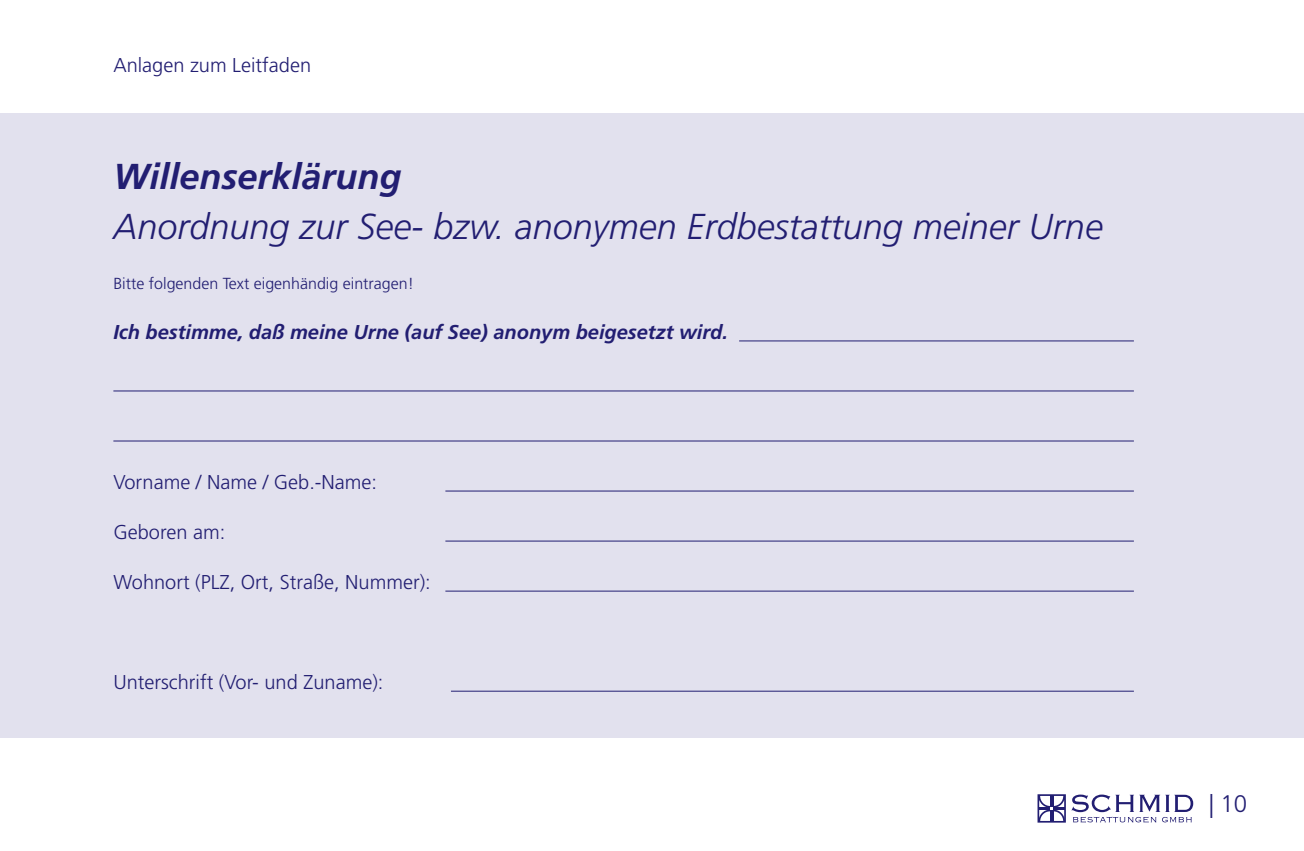
<style>
.page{position:relative;width:1304px;height:851px;background:#fff}
.page>*{position:absolute;margin:0;border:0;box-sizing:border-box;transform-origin:0 0}
.t1{font:italic 300 36px "Frutiger";color:#221e72}
.t2{font:italic 700 36px "Frutiger";color:#221e72}
.t3{font:300 24px "Frutiger";color:#221e72}
.t4{font:300 20px "Frutiger";color:#221e72}
.t5{font:italic 700 20px "Frutiger";color:#221e72}
.t6{font:300 16px "Frutiger";color:#221e72}
</style>
<div class="page">
<svg style="left:1037px;top:794px;width:156px;height:29px"></svg>
<div style="left:0;top:113px;width:1304px;height:624px;background:#e2e1ee"></div>
<hr style="left:739px;top:340px;width:395px;height:1px;background:#221e72">
<hr style="left:113px;top:390px;width:1021px;height:1px;background:#221e72">
<hr style="left:113px;top:440px;width:1021px;height:1px;background:#221e72">
<hr style="left:445px;top:490px;width:689px;height:1px;background:#221e72">
<hr style="left:445px;top:540px;width:689px;height:1px;background:#221e72">
<hr style="left:445px;top:590px;width:689px;height:1px;background:#221e72">
<hr style="left:451px;top:690px;width:683px;height:1px;background:#221e72">
<p class="t4" style="left:113px;top:53px;width:199px">Anlagen zum Leitfaden</p>
<h1 class="t2" style="left:113px;top:155px;width:290px">Willenserklärung</h1>
<h1 class="t1" style="left:113px;top:206px;width:991px">Anordnung zur See- bzw. anonymen Erdbestattung meiner Urne</h1>
<p class="t6" style="left:113px;top:274px;width:302px">Bitte folgenden Text eigenhändig eintragen!</p>
<p class="t5" style="left:113px;top:320px;width:616px">Ich bestimme, daß meine Urne (auf See) anonym beigesetzt wird.</p>
<p class="t4" style="left:113px;top:470px;width:265px">Vorname / Name / Geb.-Name:</p>
<p class="t4" style="left:113px;top:520px;width:113px">Geboren am:</p>
<p class="t4" style="left:113px;top:570px;width:319px">Wohnort (PLZ, Ort, Straße, Nummer):</p>
<p class="t4" style="left:113px;top:670px;width:272px">Unterschrift (Vor- und Zuname):</p>
<p class="t3" style="left:1209px;top:790px;width:40px">| 10</p>
</div>
